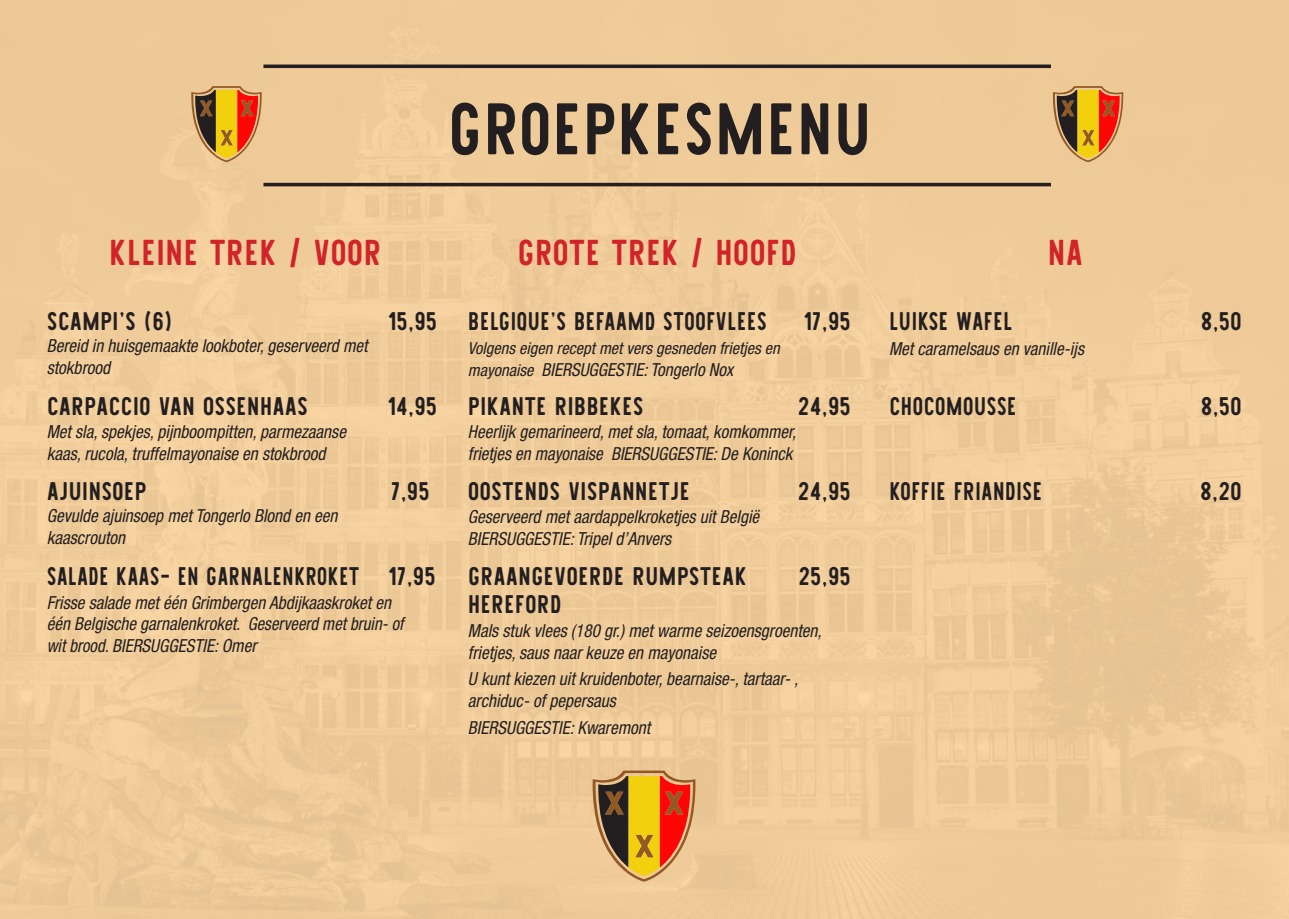
<style>
.page{position:relative;width:1289px;height:919px;background:#fff}
.page>*{position:absolute;margin:0;border:0;box-sizing:border-box;transform-origin:0 0}
.t1{font:72.75px "Shaimus Clean";color:#231f20}
.t2{font:36px "Shaimus Clean";color:#d1232a}
.t3{font:25.5px "Shaimus Clean";color:#231f20}
.t4{font:25.5px "Shaimus Clean";color:#231f20;scale:.94 1}
.t5{font:25.5px "Shaimus Clean";color:#231f20;scale:.91 1}
.t6{font:italic condensed 18px/21.6px "Helvetica Neue LT Pro";color:#231f20;scale:.96 1}
.t7{font:italic condensed 18px/21.6px "Helvetica Neue LT Pro";color:#231f20;scale:.95 1}
.t8{font:italic condensed 18px "Helvetica Neue LT Pro";color:#231f20;scale:.93 1}
.t9{font:italic condensed 16.5px "Helvetica Neue LT Pro";color:#231f20}
.s1{font-size:16.5px}
</style>
<div class="page">
<div style="left:0;top:0;width:1288px;height:918px;background:#efca98"></div>
<svg style="left:592px;top:770px;width:103px;height:111px;background:#c88640"></svg>
<hr style="left:263px;top:183px;width:787px;height:3px;background:#231f20">
<svg style="left:191px;top:87px;width:71px;height:75px;background:#c88640"></svg>
<svg style="left:1052px;top:87px;width:71px;height:75px;background:#c88740"></svg>
<svg style="left:263px;top:64px;width:787px;height:4px;background:#3d352f"></svg>
<p class="t1" style="left:447px;top:74px;width:426px">GROEPKESMENU</p>
<p class="t2" style="left:109px;top:225px;width:274px">KLEINE TREK / VOOR</p>
<p class="t2" style="left:517px;top:225px;width:282px">GROTE TREK / HOOFD</p>
<p class="t3" style="left:47px;top:302px;width:127px">SCAMPI’S (6)</p>
<p class="t6" style="left:47px;top:335px;width:336px">Bereid in huisgemaakte lookboter, geserveerd met stokbrood</p>
<p class="t3" style="left:47px;top:387px;width:263px">CARPACCIO VAN OSSENHAAS</p>
<p class="t6" style="left:47px;top:421px;width:313px">Met sla, spekjes, pijnboompitten, parmezaanse kaas, rucola, truffelmayonaise en stokbrood</p>
<p class="t3" style="left:47px;top:472px;width:101px">AJUINSOEP</p>
<p class="t6" style="left:47px;top:505px;width:304px">Gevulde ajuinsoep met Tongerlo Blond en een kaascrouton</p>
<p class="t3" style="left:387px;top:302px;width:51px">15,95</p>
<p class="t3" style="left:387px;top:387px;width:51px">14,95</p>
<p class="t4" style="left:468px;top:302px;width:319px">BELGIQUE’S BEFAAMD STOOFVLEES</p>
<p class="t9" style="left:468px;top:339px;width:313px">Volgens eigen recept met vers gesneden frietjes en</p>
<p class="t6" style="left:468px;top:359px;width:278px"><span class="s1">mayonaise</span> BIERSUGGESTIE: Tongerlo Nox</p>
<p class="t3" style="left:803px;top:302px;width:49px">17,95</p>
<p class="t3" style="left:798px;top:387px;width:54px">24,95</p>
<p class="t3" style="left:468px;top:387px;width:177px">PIKANTE RIBBEKES</p>
<p class="t7" style="left:468px;top:421px;width:347px">Heerlijk gemarineerd, met sla, tomaat, komkommer, frietjes en mayonaise BIERSUGGESTIE: De Koninck</p>
<p class="t3" style="left:391px;top:472px;width:40px">7,95</p>
<p class="t3" style="left:468px;top:472px;width:224px">OOSTENDS VISPANNETJE</p>
<p class="t6" style="left:468px;top:506px;width:305px">Geserveerd met aardappelkroketjes uit België<br>BIERSUGGESTIE: Tripel d’Anvers</p>
<p class="t3" style="left:798px;top:472px;width:54px">24,95</p>
<p class="t3" style="left:388px;top:557px;width:49px">17,95</p>
<p class="t3" style="left:468px;top:557px;width:280px">GRAANGEVOERDE RUMPSTEAK</p>
<p class="t3" style="left:468px;top:585px;width:95px">HEREFORD</p>
<p class="t6" style="left:468px;top:620px;width:370px">Mals stuk vlees (180 gr.) met warme seizoensgroenten, frietjes, saus naar keuze en mayonaise</p>
<p class="t3" style="left:798px;top:557px;width:54px">25,95</p>
<p class="t5" style="left:47px;top:557px;width:345px">SALADE KAAS- EN GARNALENKROKET</p>
<p class="t6" style="left:47px;top:591px;width:360px">Frisse salade met één Grimbergen Abdijkaaskroket en</p>
<p class="t6" style="left:47px;top:613px;width:373px">één Belgische garnalenkroket. Geserveerd met bruin- of</p>
<p class="t8" style="left:47px;top:635px;width:227px">wit brood. BIERSUGGESTIE: Omer</p>
<p class="t6" style="left:468px;top:668px;width:346px">U kunt kiezen uit kruidenboter, bearnaise-, tartaar- , archiduc- of pepersaus</p>
<p class="t6" style="left:468px;top:717px;width:191px">BIERSUGGESTIE: Kwaremont</p>
<p class="t2" style="left:1047px;top:225px;width:37px">NA</p>
<p class="t4" style="left:889px;top:302px;width:133px">LUIKSE WAFEL</p>
<p class="t6" style="left:889px;top:338px;width:204px">Met caramelsaus en vanille-ijs</p>
<p class="t3" style="left:1200px;top:302px;width:43px">8,50</p>
<p class="t4" style="left:889px;top:387px;width:137px">CHOCOMOUSSE</p>
<p class="t3" style="left:1200px;top:387px;width:43px">8,50</p>
<p class="t4" style="left:889px;top:472px;width:165px">KOFFIE FRIANDISE</p>
<p class="t3" style="left:1200px;top:472px;width:43px">8,20</p>
</div>
